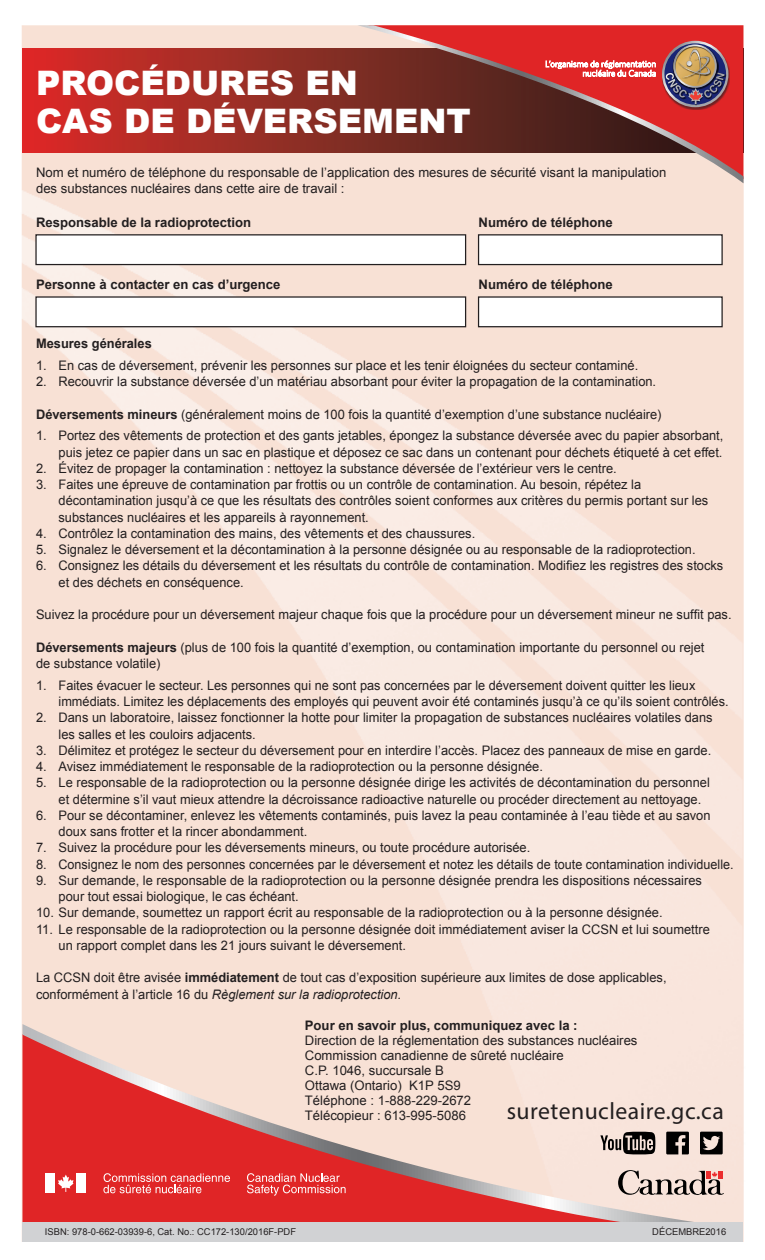
<style>
.page{position:relative;width:765px;height:1260px;background:#fff}
.page>*{position:absolute;margin:0;border:0;box-sizing:border-box;transform-origin:0 0}
.t1{font:900 33.75px/37.5px "Arial";color:#fff}
.t2{font:23.75px "Myriad Pro";letter-spacing:.02em;color:#231f20}
.t3{font:13.12px/16.2px "Arial";color:#231f20}
.t4{font:700 13.12px "Arial";color:#231f20}
.t5{font:9.38px "Arial";color:#231f20}
.s1{font-weight:700}
.s2{font-style:italic}
</style>
<div class="page">
<img style="left:21px;top:26px;width:723px;height:1215px">
<svg style="left:23px;top:49px;width:334px;height:104px;background:#ac2c25"></svg>
<div style="left:36px;top:235px;width:430px;height:30px;background:#fff"></div>
<div style="left:35px;top:234px;width:431px;height:31px;border:1px solid #231f20"></div>
<div style="left:36px;top:297px;width:430px;height:30px;background:#fff"></div>
<div style="left:35px;top:296px;width:431px;height:31px;border:1px solid #231f20"></div>
<div style="left:479px;top:235px;width:243px;height:30px;background:#fff"></div>
<div style="left:478px;top:234px;width:245px;height:31px;border:1px solid #231f20"></div>
<div style="left:479px;top:297px;width:243px;height:30px;background:#fff"></div>
<div style="left:478px;top:296px;width:245px;height:31px;border:1px solid #231f20"></div>
<svg style="left:357px;top:25px;width:387px;height:158px;background:#aa544f"></svg>
<svg style="left:546px;top:60px;width:110px;height:17px"></svg>
<svg style="left:22px;top:1024px;width:683px;height:198px;background:#eca19b"></svg>
<div style="left:22px;top:1222px;width:721px;height:19px;background:#d1d2d4"></div>
<svg style="left:600px;top:1132px;width:55px;height:22px"></svg>
<svg style="left:666px;top:1132px;width:23px;height:22px"></svg>
<svg style="left:700px;top:1132px;width:23px;height:22px"></svg>
<svg style="left:247px;top:1173px;width:99px;height:23px;background:#e65556"></svg>
<svg style="left:103px;top:1173px;width:127px;height:20px;background:#e65556"></svg>
<div style="left:45px;top:1173px;width:10px;height:20px;background:#fff"></div>
<div style="left:77px;top:1173px;width:9px;height:20px;background:#fff"></div>
<svg style="left:58px;top:1175px;width:16px;height:17px"></svg>
<svg style="left:618px;top:1170px;width:106px;height:25px;background:#b7a19b"></svg>
<h1 class="t1" style="left:36px;top:63px;width:436px">PROCÉDURES EN<br>CAS DE DÉVERSEMENT</h1>
<p class="t3" style="left:36px;top:164px;width:632px">Nom et numéro de téléphone du responsable de l’application des mesures de sécurité visant la manipulation des substances nucléaires dans cette aire de travail :</p>
<p class="t4" style="left:36px;top:214px;width:217px">Responsable de la radioprotection</p>
<p class="t4" style="left:479px;top:214px;width:136px">Numéro de téléphone</p>
<p class="t4" style="left:36px;top:276px;width:246px">Personne à contacter en cas d’urgence</p>
<p class="t4" style="left:479px;top:276px;width:136px">Numéro de téléphone</p>
<p class="t4" style="left:36px;top:335px;width:117px">Mesures générales</p>
<p class="t3" style="left:36px;top:357px;width:604px">1. En cas de déversement, prévenir les personnes sur place et les tenir éloignées du secteur contaminé.</p>
<p class="t3" style="left:36px;top:373px;width:622px">2. Recouvrir la substance déversée d’un matériau absorbant pour éviter la propagation de la contamination.</p>
<p class="t3" style="left:36px;top:406px;width:627px"><span class="s1">Déversements mineurs</span> (généralement moins de 100 fois la quantité d’exemption d’une substance nucléaire)</p>
<p class="t3" style="left:36px;top:428px;width:689px;text-align:right">1. Portez des vêtements de protection et des gants jetables, épongez la substance déversée avec du papier absorbant, puis jetez ce papier dans un sac en plastique et déposez ce sac dans un contenant pour déchets étiqueté à cet effet.</p>
<p class="t3" style="left:36px;top:460px;width:582px">2. Évitez de propager la contamination : nettoyez la substance déversée de l’extérieur vers le centre.</p>
<p class="t3" style="left:59px;top:477px;width:651px;text-indent:-23px">3. Faites une épreuve de contamination par frottis ou un contrôle de contamination. Au besoin, répétez la décontamination jusqu’à ce que les résultats des contrôles soient conformes aux critères du permis portant sur les substances nucléaires et les appareils à rayonnement.</p>
<p class="t3" style="left:36px;top:525px;width:441px">4. Contrôlez la contamination des mains, des vêtements et des chaussures.</p>
<p class="t3" style="left:36px;top:542px;width:661px">5. Signalez le déversement et la décontamination à la personne désignée ou au responsable de la radioprotection.</p>
<p class="t3" style="left:59px;top:558px;width:666px;text-indent:-22px">6. Consignez les détails du déversement et les résultats du contrôle de contamination. Modifiez les registres des stocks et des déchets en conséquence.</p>
<p class="t3" style="left:36px;top:607px;width:697px">Suivez la procédure pour un déversement majeur chaque fois que la procédure pour un déversement mineur ne suffit pas.</p>
<p class="t3" style="left:36px;top:639px;width:670px"><span class="s1">Déversements majeurs</span> (plus de 100 fois la quantité d’exemption, ou contamination importante du personnel ou rejet de substance volatile)</p>
<p class="t3" style="left:59px;top:677px;width:672px;text-indent:-23px">1. Faites évacuer le secteur. Les personnes qui ne sont pas concernées par le déversement doivent quitter les lieux immédiats. Limitez les déplacements des employés qui peuvent avoir été contaminés jusqu’à ce qu’ils soient contrôlés.</p>
<p class="t3" style="left:59px;top:710px;width:656px;text-indent:-22px">2. Dans un laboratoire, laissez fonctionner la hotte pour limiter la propagation de substances nucléaires volatiles dans les salles et les couloirs adjacents.</p>
<p class="t3" style="left:36px;top:742px;width:677px">3. Délimitez et protégez le secteur du déversement pour en interdire l’accès. Placez des panneaux de mise en garde.</p>
<p class="t3" style="left:36px;top:758px;width:508px">4. Avisez immédiatement le responsable de la radioprotection ou la personne désignée.</p>
<p class="t3" style="left:59px;top:775px;width:653px;text-indent:-22px">5. Le responsable de la radioprotection ou la personne désignée dirige les activités de décontamination du personnel et détermine s’il vaut mieux attendre la décroissance radioactive naturelle ou procéder directement au nettoyage.</p>
<p class="t3" style="left:59px;top:807px;width:654px;text-indent:-22px">6. Pour se décontaminer, enlevez les vêtements contaminés, puis lavez la peau contaminée à l’eau tiède et au savon doux sans frotter et la rincer abondamment.</p>
<p class="t3" style="left:36px;top:840px;width:496px">7. Suivez la procédure pour les déversements mineurs, ou toute procédure autorisée.</p>
<p class="t3" style="left:36px;top:856px;width:699px">8. Consignez le nom des personnes concernées par le déversement et notez les détails de toute contamination individuelle.</p>
<p class="t3" style="left:59px;top:872px;width:645px;text-indent:-23px">9. Sur demande, le responsable de la radioprotection ou la personne désignée prendra les dispositions nécessaires pour tout essai biologique, le cas échéant.</p>
<p class="t3" style="left:36px;top:905px;width:628px">10. Sur demande, soumettez un rapport écrit au responsable de la radioprotection ou à la personne désignée.</p>
<p class="t3" style="left:59px;top:921px;width:653px;text-indent:-23px">11. Le responsable de la radioprotection ou la personne désignée doit immédiatement aviser la CCSN et lui soumettre un rapport complet dans les 21 jours suivant le déversement.</p>
<p class="t3" style="left:36px;top:970px;width:632px">La CCSN doit être avisée <span class="s1">immédiatement</span> de tout cas d’exposition supérieure aux limites de dose applicables, conformément à l’article 16 du <span class="s2">Règlement sur la radioprotection.</span></p>
<p class="t4" style="left:305px;top:1016px;width:274px">Pour en savoir plus, communiquez avec la :</p>
<p class="t3" style="left:305px;top:1032px;width:334px">Direction de la réglementation des substances nucléaires</p>
<p class="t3" style="left:305px;top:1047px;width:260px">Commission canadienne de sûreté nucléaire</p>
<p class="t3" style="left:305px;top:1062px;width:141px">C.P. 1046, succursale B</p>
<p class="t3" style="left:305px;top:1077px;width:157px">Ottawa (Ontario) K1P 5S9</p>
<p class="t3" style="left:305px;top:1092px;width:168px">Téléphone : 1-888-229-2672</p>
<p class="t3" style="left:305px;top:1107px;width:163px">Télécopieur : 613-995-5086</p>
<p class="t2" style="left:507px;top:1096px;width:219px">suretenucleaire.gc.ca</p>
<p class="t5" style="left:45px;top:1225px;width:253px">ISBN: 978-0-662-03939-6, Cat. No.: CC172-130/2016F-PDF</p>
<p class="t5" style="left:652px;top:1225px;width:75px">DÉCEMBRE2016</p>
</div>
